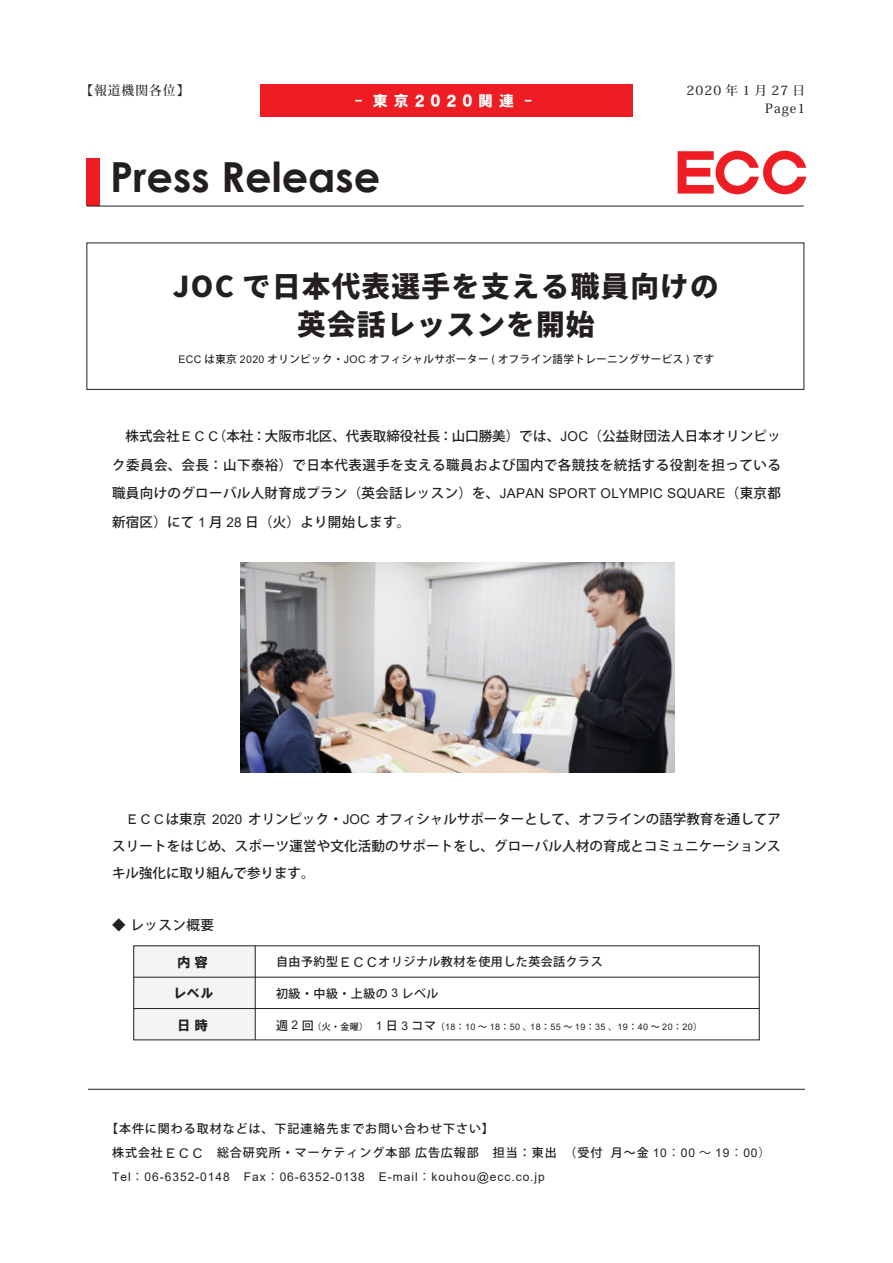
<style>
.page{position:relative;width:893px;height:1263px;background:#fff}
.page>*{position:absolute;margin:0;border:0;box-sizing:border-box;transform-origin:0 0}
.t1{font:700 41.4px "Century Gothic";color:#231f20}
.t2{font:900 28.65px "Noto Sans CJ Kjp";letter-spacing:.04em;color:#231f20}
.t3{font:15px "HGP Heisei Kakugothictai W9";letter-spacing:.4em;color:#fff}
.t4{font:500 13.5px/28.5px "Koz Go Pro";letter-spacing:.02em;color:#231f20;text-align:justify}
.t5{font:13.5px "HGP Soei Kakugothic UB";letter-spacing:.19em;color:#231f20}
.t6{font:500 12.75px/18.5px "Koz Min Pro";letter-spacing:.08em;color:#231f20;text-align:right}
.t7{font:500 12px/24.8px "Koz Go Pro";letter-spacing:.08em;color:#231f20}
.t8{font:12px "Arial";letter-spacing:.08em;color:#231f20}
.t9{font:500 12px "Koz Go Pro";letter-spacing:.04em;color:#231f20}
.t10{font:500 10.5px "Koz Go Pro";letter-spacing:.04em;color:#231f20}
.t11{font:9px "Arial";letter-spacing:.04em;color:#231f20}
.s1{font-family:"Arial";font-weight:400}
.s2{font-family:"HGS Heisei Kakugothictai W5";font-weight:400}
.s3{font-family:"HGS Heisei Kakugothictai W5";font-weight:400;font-size:13.5px}
.s4{font-family:"Koz Go Pro";font-weight:500;font-size:12px}
.s5{font-size:12px}
.s6{font-family:"Koz Go Pro";font-weight:500}
.s7{font-family:"Koz Go Pr 6 N"}
.s8{font-weight:400}
</style>
<div class="page">
<div style="left:134px;top:946px;width:121px;height:94px;background:#f4f4f4"></div>
<hr style="left:255px;top:945px;width:1px;height:95px;background:#231f20">
<hr style="left:134px;top:977px;width:625px;height:1px;background:#231f20">
<hr style="left:134px;top:1008px;width:625px;height:1px;background:#231f20">
<div style="left:260px;top:84px;width:373px;height:32px;background:#ee1d23"></div>
<hr style="left:88px;top:1089px;width:717px;height:1px;background:#231f20">
<div style="left:86px;top:242px;width:718px;height:148px;border:1px solid #231f20"></div>
<svg style="left:678px;top:151px;width:128px;height:43px"></svg>
<div style="left:87px;top:158px;width:13px;height:48px;background:#ee1d23"></div>
<hr style="left:87px;top:206px;width:717px;height:1px;background:#231f20">
<img style="left:240px;top:563px;width:435px;height:210px">
<p class="t6" style="left:80px;top:80px;width:111px">【報道機関各位】</p>
<p class="t3" style="left:354px;top:93px;width:179px">- 東京２０２０関連 -</p>
<p class="t6" style="left:687px;top:80px;width:120px">2020年1月27日<br>Page1</p>
<h1 class="t1" style="left:110px;top:146px;width:272px">Press Release</h1>
<h2 class="t2" style="left:173px;top:271px;width:547px">JOC で日本代表選手を支える職員向けの</h2>
<h2 class="t2" style="left:297px;top:309px;width:299px">英会話レッスンを開始</h2>
<p class="t10" style="left:178px;top:353px;width:537px"><span class="s1">ECC</span> は東京 <span class="s1">2020</span> オリンピック・<span class="s1">JOC</span> オフィシャルサポーター ( オフライン語学トレーニングサービス ) です</p>
<p class="t4" style="left:112px;top:423px;width:670px">　株式会社<span class="s2">ＥＣＣ</span>（本社：大阪市北区、代表取締役社長：山口勝美）では、<span class="s1">JOC</span>（公益財団法人日本オリンピック委員会、会長：山下泰裕）で日本代表選手を支える職員および国内で各競技を統括する役割を担っている職員向けのグローバル人財育成プラン（英会話レッスン）を、<span class="s1">JAPAN SPORT OLYMPIC SQUARE</span>（東京都新宿区）にて <span class="s1">1</span> 月 <span class="s1">28</span> 日（火）より開始します。</p>
<p class="t4" style="left:112px;top:806px;width:670px;line-height:27px;text-indent:14px"><span class="s2">ＥＣＣ</span>は東京 <span class="s1">2020</span> オリンピック・<span class="s1">JOC</span> オフィシャルサポーターとして、オフラインの語学教育を通してアスリートをはじめ、スポーツ運営や文化活動のサポートをし、グローバル人材の育成とコミュニケーションスキル強化に取り組んで参ります。</p>
<p class="t4" style="left:112px;top:912px;width:104px">◆ レッスン概要</p>
<p class="t5" style="left:177px;top:955px;width:33px">内容</p>
<p class="t9" style="left:276px;top:954px;width:328px">自由予約型<span class="s3">ＥＣＣ</span>オリジナル教材を使用した英会話クラス</p>
<p class="t9" style="left:276px;top:986px;width:164px">初級・中級・上級の <span class="s1">3</span> レベル</p>
<p class="t11" style="left:276px;top:1020px;width:428px"><span class="s4">週</span> <span class="s5">2</span> <span class="s4">回</span><span class="s6">（火・金曜）</span> <span class="s5">1</span> <span class="s4">日</span> <span class="s5">3</span> <span class="s4">コマ</span><span class="s6">（</span>18<span class="s6">：</span>10 <span class="s6">～</span> 18<span class="s6">：</span>50 <span class="s7">、</span>18<span class="s6">：</span>55 <span class="s6">～</span> 19<span class="s6">：</span>35 <span class="s7">、</span>19<span class="s6">：</span>40 <span class="s6">～</span> 20<span class="s6">：</span>20<span class="s6">）</span></p>
<p class="t5" style="left:175px;top:986px;width:40px">レベル</p>
<p class="t5" style="left:177px;top:1018px;width:33px">日時</p>
<p class="t7" style="left:112px;top:1116px;width:660px;text-indent:-6px">【本件に関わる取材などは、下記連絡先までお問い合わせ下さい】<br>株式会社<span class="s3">ＥＣＣ</span>　総合研究所・マーケティング本部 広告広報部　担当：東出　（受付 月～金 <span class="s1">10</span><span class="s8">：</span><span class="s1">00</span> <span class="s8">～</span> <span class="s1">19</span><span class="s8">：</span><span class="s1">00</span><span class="s8">）</span></p>
<p class="t8" style="left:112px;top:1168px;width:434px">Tel<span class="s7">：</span>06-6352-0148 Fax<span class="s7">：</span>06-6352-0138 E-mail<span class="s7">：</span>kouhou@ecc.co.jp</p>
</div>
